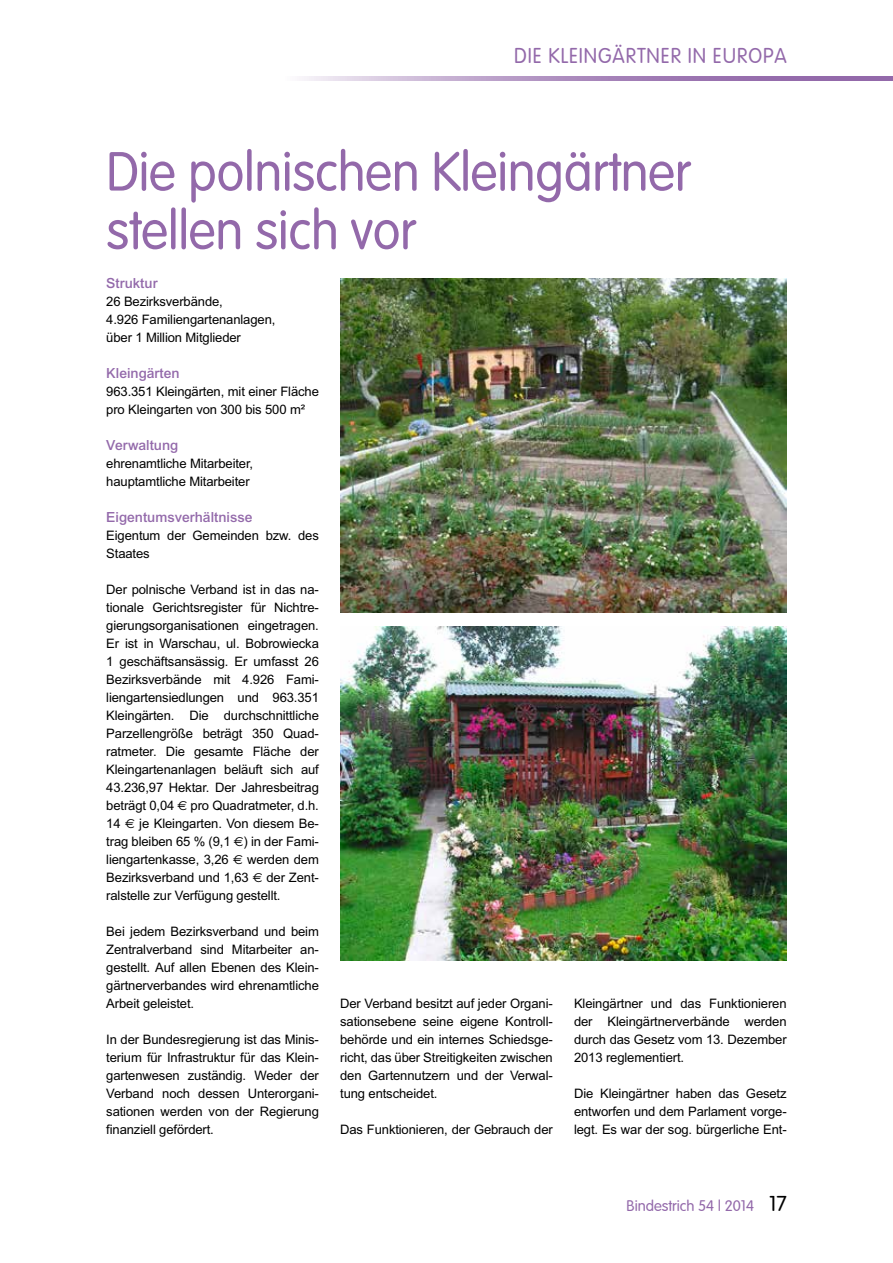
<style>
.page{position:relative;width:893px;height:1263px;background:#fff}
.page>*{position:absolute;margin:0;border:0;box-sizing:border-box;transform-origin:0 0}
.t1{font:54px/58.5px "Vogue Plain";color:#9369aa;scale:.95 1}
.t2{font:21px "Vogue Plain";letter-spacing:.05em;color:#9369aa;scale:.95 1}
.t3{font:15px "Arial Bld";color:#9369aa}
.t4{font:15px "Vogue Plain";color:#9369aa}
.t5{font:13.05px/18px "Arial";letter-spacing:-.01em;color:#000;text-align:justify}
.s1{font-family:"Euro Sans"}
.s2{font-size:21px;color:#000}
</style>
<div class="page">
<svg style="left:302px;top:77px;width:591px;height:4px;background:#b193c1"></svg>
<img style="left:340px;top:279px;width:447px;height:333px">
<img style="left:340px;top:626px;width:447px;height:334px">
<h2 class="t2" style="left:514px;top:44px;width:288px">DIE KLEINGÄRTNER IN EUROPA</h2>
<h1 class="t1" style="left:106px;top:142px;width:617px">Die polnischen Kleingärtner stellen sich vor</h1>
<p class="t3" style="left:106px;top:273px;width:53px">Struktur</p>
<p class="t5" style="left:106px;top:293px;width:171px;text-align:left">26 Bezirksverbände,<br>4.926 Familiengartenanlagen, über 1 Million Mitglieder</p>
<p class="t3" style="left:106px;top:363px;width:75px">Kleingärten</p>
<p class="t5" style="left:106px;top:383px;width:214px">963.351 Kleingärten, mit einer Fläche pro Kleingarten von 300 bis 500 m²</p>
<p class="t3" style="left:106px;top:435px;width:74px">Verwaltung</p>
<p class="t5" style="left:106px;top:455px;width:148px">ehrenamtliche Mitarbeiter, hauptamtliche Mitarbeiter</p>
<p class="t3" style="left:106px;top:507px;width:148px">Eigentumsverhältnisse</p>
<p class="t5" style="left:106px;top:527px;width:214px">Eigentum der Gemeinden bzw. des<br>Staates</p>
<p class="t5" style="left:106px;top:581px;width:214px">Der polnische Verband ist in das na&shy;tionale Gerichtsregister für Nichtre&shy;gierungsorganisationen eingetragen.<br>Er ist in Warschau, ul. Bobrowiecka 1 geschäftsansässig. Er umfasst 26<br>Bezirksverbände mit 4.926 Fami&shy;liengartensiedlungen und 963.351<br>Kleingärten. Die durchschnittliche Parzellengröße beträgt 350 Quad&shy;ratmeter. Die gesamte Fläche der Kleingartenanlagen beläuft sich auf 43.236,97 Hektar. Der Jahresbeitrag beträgt 0,04 <span class="s1">€</span> pro Quadratmeter, d.h.<br>14 <span class="s1">€</span> je Kleingarten. Von diesem Be&shy;trag bleiben 65 % (9,1 <span class="s1">€</span>) in der Fami&shy;liengartenkasse, 3,26 <span class="s1">€</span> werden dem Bezirksverband und 1,63 <span class="s1">€</span> der Zent&shy;ralstelle zur Verfügung gestellt.</p>
<p class="t5" style="left:106px;top:923px;width:214px">Bei jedem Bezirksverband und beim Zentralverband sind Mitarbeiter an&shy;gestellt. Auf allen Ebenen des Klein&shy;gärtnerverbandes wird ehrenamtliche Arbeit geleistet.</p>
<p class="t5" style="left:106px;top:1031px;width:214px">In der Bundesregierung ist das Minis&shy;terium für Infrastruktur für das Klein&shy;gartenwesen zuständig. Weder der Verband noch dessen Unterorgani&shy;sationen werden von der Regierung finanziell gefördert.</p>
<p class="t5" style="left:340px;top:995px;width:214px">Der Verband besitzt auf jeder Organi&shy;sationsebene seine eigene Kontroll&shy;behörde und ein internes Schiedsge&shy;richt, das über Streitigkeiten zwischen den Gartennutzern und der Verwal&shy;tung entscheidet.</p>
<p class="t5" style="left:340px;top:1121px;width:214px">Das Funktionieren, der Gebrauch der</p>
<p class="t5" style="left:574px;top:995px;width:214px">Kleingärtner und das Funktionieren der Kleingärtnerverbände werden durch das Gesetz vom 13. Dezember 2013 reglementiert.</p>
<p class="t5" style="left:574px;top:1085px;width:214px">Die Kleingärtner haben das Gesetz entworfen und dem Parlament vorge&shy;legt. Es war der sog. bürgerliche Ent-</p>
<p class="t4" style="left:627px;top:1197px;width:162px">Bindestrich 54 | 2014 <span class="s2">17</span></p>
</div>
